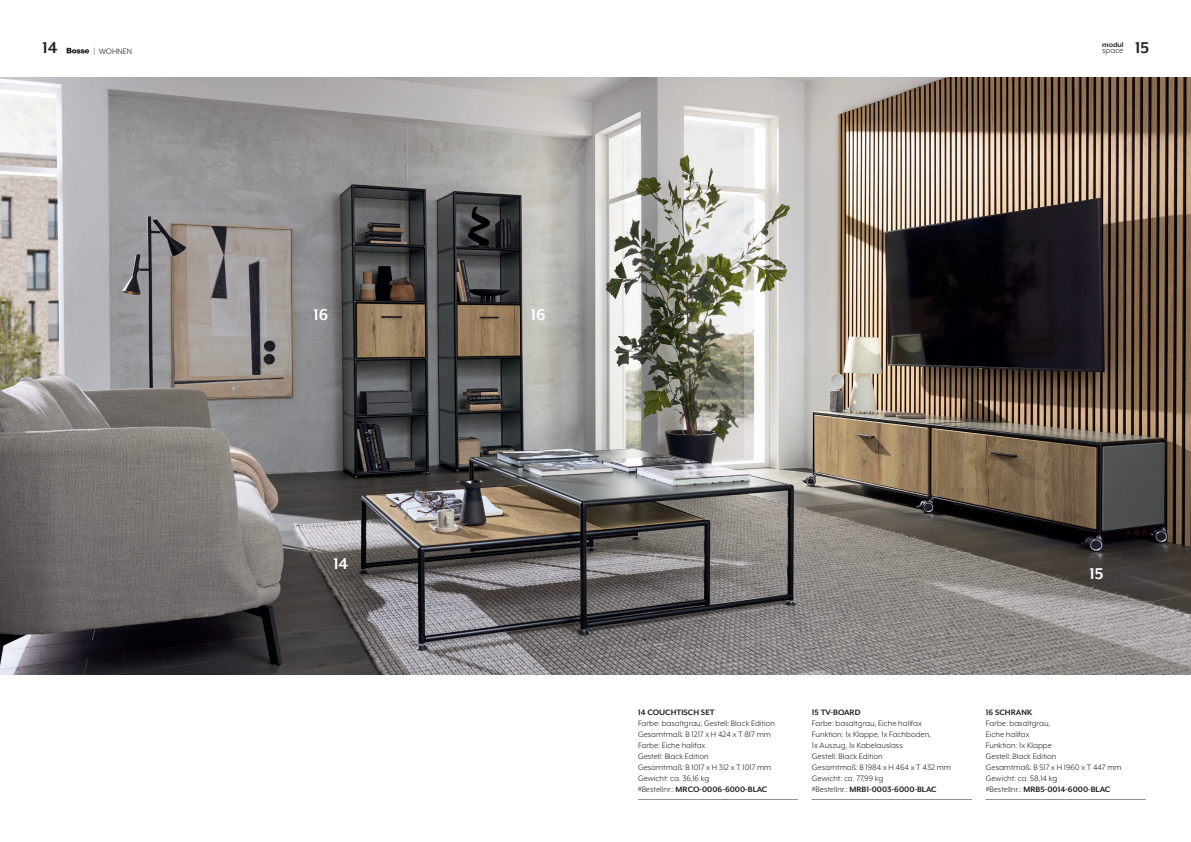
<style>
.page{position:relative;width:1191px;height:842px;background:#fff}
.page>*{position:absolute;margin:0;border:0;box-sizing:border-box;transform-origin:0 0}
.t1{font:700 18px "Mr Eaves XL Mod OT";letter-spacing:-.01em;color:#fff}
.t2{font:700 18px "Mr Eaves XL Mod OT";color:#231f20}
.t3{font:9px/11px "Mr Eaves XL Mod OT";color:#231f20}
.t4{font:9px "Mr Eaves XL Mod OT";color:#231f20}
.t5{font:700 9px "Mr Eaves XL Mod OT";color:#231f20}
.t6{font:700 8px "Mr Eaves XL Mod OT";color:#231f20}
.s1{font-weight:700}
</style>
<div class="page">
<svg style="left:67px;top:48px;width:22px;height:6px"></svg>
<img style="left:0;top:78px;width:1191px;height:597px">
<h1 class="t2" style="left:43px;top:38px;width:17px">14</h1>
<h1 class="t2" style="left:1135px;top:38px;width:16px">15</h1>
<p class="t6" style="left:1102px;top:41px;width:23px">modul</p>
<p class="t3" style="left:1102px;top:45px;width:23px">space</p>
<p class="t3" style="left:94px;top:45px;width:40px">| WOHNEN</p>
<p class="t1" style="left:313px;top:304px;width:16px">16</p>
<p class="t1" style="left:531px;top:304px;width:16px">16</p>
<p class="t1" style="left:333px;top:554px;width:16px">14</p>
<p class="t1" style="left:1089px;top:563px;width:15px">15</p>
<p class="t5" style="left:638px;top:707px;width:78px">14 COUCHTISCH SET</p>
<p class="t3" style="left:638px;top:717px;width:138px">Farbe: basaltgrau, Gestell: Black Edition</p>
<p class="t3" style="left:638px;top:728px;width:134px">Gesamtmaß: B 1217 x H 424 x T 817 mm</p>
<p class="t3" style="left:638px;top:739px;width:69px">Farbe: Eiche halifax</p>
<p class="t3" style="left:638px;top:750px;width:72px">Gestell: Black Edition</p>
<p class="t3" style="left:638px;top:761px;width:135px">Gesamtmaß: B 1017 x H 312 x T 1017 mm</p>
<p class="t3" style="left:638px;top:772px;width:131px">Gewicht: ca. 36,16 kg<br>#Bestellnr.: <span class="s1">MRCO-0006-6000-BLAC</span></p>
<p class="t4" style="left:638px;top:794px;width:161px">––––––––––––––––––––––––––––––––––––––––––––</p>
<p class="t5" style="left:812px;top:707px;width:50px">15 TV-BOARD</p>
<p class="t3" style="left:812px;top:717px;width:111px">Farbe: basaltgrau, Eiche halifax</p>
<p class="t3" style="left:812px;top:728px;width:121px">Funktion: 1x Klappe, 1x Fachboden,</p>
<p class="t3" style="left:812px;top:739px;width:92px">1x Auszug, 1x Kabelauslass</p>
<p class="t3" style="left:812px;top:750px;width:72px">Gestell: Black Edition</p>
<p class="t3" style="left:812px;top:761px;width:140px">Gesamtmaß: B 1984 x H 464 x T 432 mm</p>
<p class="t3" style="left:812px;top:772px;width:126px">Gewicht: ca. 77,99 kg<br>#Bestellnr.: <span class="s1">MRB1-0003-6000-BLAC</span></p>
<p class="t4" style="left:812px;top:794px;width:161px">––––––––––––––––––––––––––––––––––––––––––––</p>
<p class="t5" style="left:986px;top:707px;width:48px">16 SCHRANK</p>
<p class="t3" style="left:986px;top:717px;width:66px">Farbe: basaltgrau,<br>Eiche halifax</p>
<p class="t3" style="left:986px;top:739px;width:68px">Funktion: 1x Klappe</p>
<p class="t3" style="left:986px;top:750px;width:72px">Gestell: Black Edition</p>
<p class="t3" style="left:986px;top:761px;width:137px">Gesamtmaß: B 517 x H 1960 x T 447 mm</p>
<p class="t3" style="left:986px;top:772px;width:126px">Gewicht: ca. 58,14 kg<br>#Bestellnr.: <span class="s1">MRB5-0014-6000-BLAC</span></p>
<p class="t4" style="left:986px;top:794px;width:161px">––––––––––––––––––––––––––––––––––––––––––––</p>
</div>
